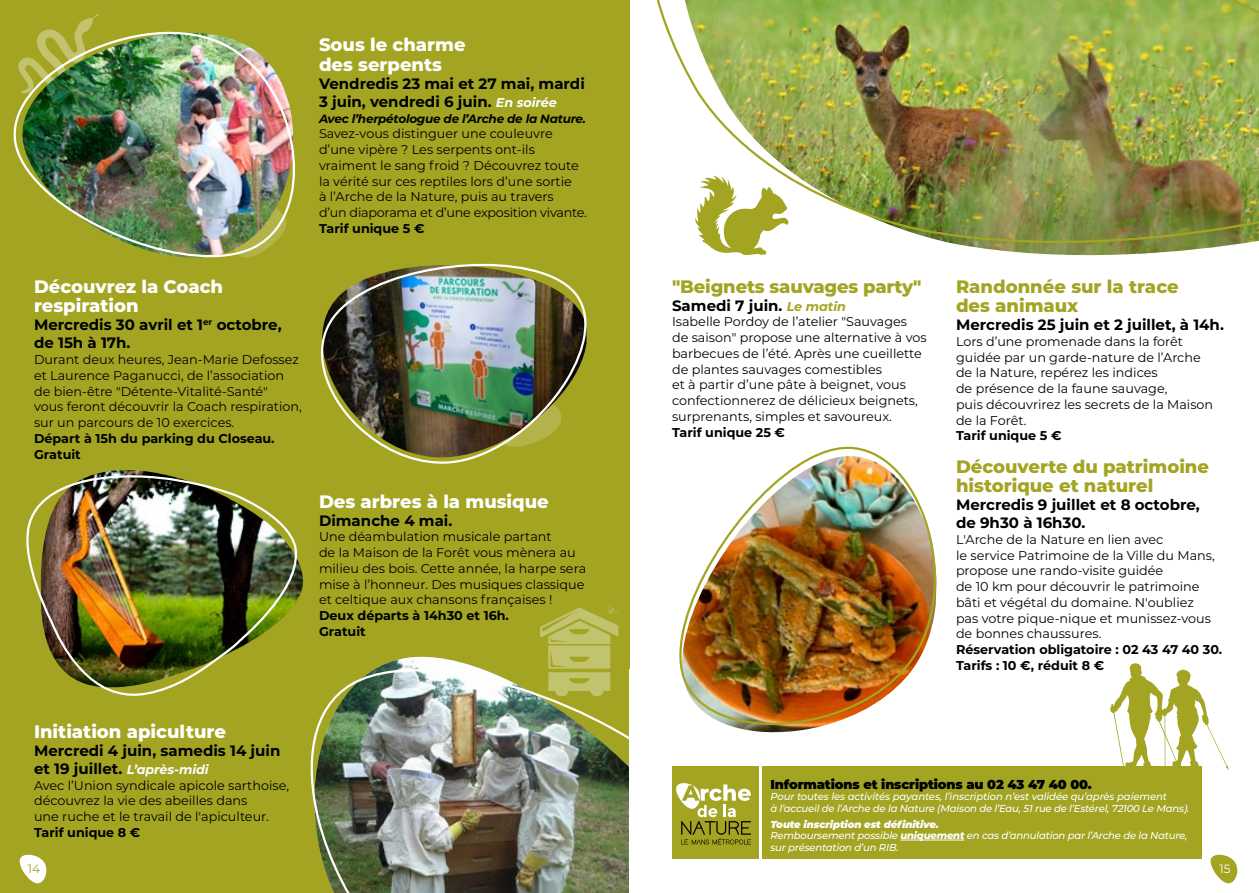
<style>
.page{position:relative;width:1259px;height:893px;background:#fff}
.page>*{position:absolute;margin:0;border:0;box-sizing:border-box;transform-origin:0 0}
.t1{font:800 18px/19.5px "Montserrat";color:#a2a422}
.t2{font:800 18px/19.5px "Montserrat";color:#fff}
.t3{font:700 15px/18px "Montserrat";color:#000}
.t4{font:900 12.9px "Montserrat";letter-spacing:-.01em;color:#000}
.t5{font:12.75px/15.8px "Montserrat";color:#000}
.t6{font:700 12.75px/15.8px "Montserrat";color:#000}
.t7{font:italic 700 12px "Montserrat";letter-spacing:-.02em;color:#000}
.t8{font:12px "Montserrat";color:#a2a422}
.t9{font:12px "Montserrat";color:#fff}
.t10{font:italic 500 10.05px/11.6px "Montserrat";letter-spacing:-.02em;color:#fff}
.s1{font-style:italic;font-size:12.75px;color:#fff}
.s2{font-style:italic;font-size:12.75px;color:#a2a422}
.s3{font-weight:900}
.s4{font-weight:800}
</style>
<div class="page">
<div style="left:0;top:0;width:629px;height:893px;background:#a2a422"></div>
<svg style="left:85px;top:13px;width:14px;height:7px"></svg>
<svg style="left:540px;top:604px;width:78px;height:42px"></svg>
<svg style="left:1110px;top:663px;width:119px;height:112px"></svg>
<svg style="left:416px;top:646px;width:214px;height:11px"></svg>
<img style="left:310px;top:657px;width:444px;height:236px">
<div style="left:629px;top:670px;width:117px;height:223px;background:#fff"></div>
<img style="left:656px;top:0;width:603px;height:256px">
<img style="left:664px;top:446px;width:273px;height:284px">
<img style="left:320px;top:263px;width:267px;height:201px">
<img style="left:26px;top:404px;width:317px;height:321px">
<img style="left:13px;top:20px;width:282px;height:238px">
<svg style="left:1210px;top:854px;width:27px;height:30px"></svg>
<svg style="left:20px;top:855px;width:27px;height:29px"></svg>
<div style="left:762px;top:767px;width:439px;height:92px;background:#a2a422"></div>
<hr style="left:900px;top:840px;width:64px;height:1px;background:#fff">
<div style="left:672px;top:767px;width:86px;height:92px;background:#a2a422"></div>
<svg style="left:676px;top:783px;width:75px;height:61px"></svg>
<h1 class="t2" style="left:319px;top:34px;width:148px">Sous le charme des serpents</h1>
<p class="t3" style="left:319px;top:74px;width:267px">Vendredis 23 mai et 27 mai, mardi<br>3 juin, vendredi 6 juin. <span class="s1">En soirée</span></p>
<p class="t7" style="left:319px;top:110px;width:268px">Avec l’herpétologue de l’Arche de la Nature.</p>
<p class="t5" style="left:319px;top:126px;width:269px">Savez-vous distinguer une couleuvre d’une vipère ? Les serpents ont-ils vraiment le sang froid ? Découvrez toute la vérité sur ces reptiles lors d’une sortie<br>à l’Arche de la Nature, puis au travers<br>d’un diaporama et d’une exposition vivante.</p>
<p class="t6" style="left:319px;top:220px;width:107px">Tarif unique 5 €</p>
<h1 class="t2" style="left:34px;top:276px;width:191px">Découvrez la Coach respiration</h1>
<p class="t3" style="left:34px;top:315px;width:249px">Mercredis 30 avril et 1<sup>er</sup> octobre, de 15h à 17h.</p>
<p class="t5" style="left:34px;top:351px;width:269px">Durant deux heures, Jean-Marie Defossez et Laurence Paganucci, de l’association de bien-être "Détente-Vitalité-Santé"<br>vous feront découvrir la Coach respiration, sur un parcours de 10 exercices.</p>
<p class="t6" style="left:34px;top:430px;width:242px">Départ à 15h du parking du Closeau.<br>Gratuit</p>
<h1 class="t2" style="left:319px;top:491px;width:231px">Des arbres à la musique</h1>
<p class="t3" style="left:319px;top:511px;width:135px">Dimanche 4 mai.</p>
<p class="t5" style="left:319px;top:529px;width:269px">Une déambulation musicale partant<br>de la Maison de la Forêt vous mènera au milieu des bois. Cette année, la harpe sera mise à l’honneur. Des musiques classique et celtique aux chansons françaises !</p>
<p class="t6" style="left:319px;top:607px;width:191px">Deux départs à 14h30 et 16h.<br>Gratuit</p>
<h1 class="t2" style="left:34px;top:721px;width:193px">Initiation apiculture</h1>
<p class="t3" style="left:34px;top:741px;width:248px">Mercredi 4 juin, samedis 14 juin et 19 juillet. <span class="s1">L’après-midi</span></p>
<p class="t5" style="left:34px;top:777px;width:257px">Avec l’Union syndicale apicole sarthoise, découvrez la vie des abeilles dans<br>une ruche et le travail de l'apiculteur.</p>
<p class="t6" style="left:34px;top:824px;width:108px">Tarif unique 8 €</p>
<h1 class="t1" style="left:672px;top:275px;width:251px">"Beignets sauvages party"</h1>
<p class="t3" style="left:672px;top:295px;width:175px">Samedi 7 juin. <span class="s2">Le matin</span></p>
<p class="t5" style="left:672px;top:313px;width:256px">Isabelle Pordoy de l’atelier "Sauvages<br>de saison" propose une alternative à vos barbecues de l’été. Après une cueillette de plantes sauvages comestibles<br>et à partir d’une pâte à beignet, vous confectionnerez de délicieux beignets, surprenants, simples et savoureux.</p>
<p class="t6" style="left:672px;top:423px;width:115px">Tarif unique 25 €</p>
<h1 class="t1" style="left:956px;top:275px;width:224px">Randonnée sur la trace des animaux</h1>
<p class="t3" style="left:956px;top:315px;width:269px">Mercredis 25 juin et 2 juillet, à 14h.</p>
<p class="t5" style="left:956px;top:333px;width:259px">Lors d’une promenade dans la forêt guidée par un garde-nature de l’Arche de la Nature, repérez les indices<br>de présence de la faune sauvage,<br>puis découvrirez les secrets de la Maison de la Forêt.</p>
<p class="t6" style="left:956px;top:427px;width:107px">Tarif unique 5 €</p>
<h1 class="t1" style="left:956px;top:455px;width:255px">Découverte du patrimoine historique et naturel</h1>
<p class="t3" style="left:956px;top:495px;width:245px">Mercredis 9 juillet et 8 octobre, de 9h30 à 16h30.</p>
<p class="t5" style="left:956px;top:531px;width:260px">L'Arche de la Nature en lien avec<br>le service Patrimoine de la Ville du Mans, propose une rando-visite guidée<br>de 10 km pour découvrir le patrimoine bâti et végétal du domaine. N'oubliez pas votre pique-nique et munissez-vous de bonnes chaussures.</p>
<p class="t6" style="left:956px;top:641px;width:268px">Réservation obligatoire : 02 43 47 40 30.<br>Tarifs : 10 €, réduit 8 €</p>
<p class="t4" style="left:770px;top:775px;width:323px">Informations et inscriptions au 02 43 47 40 00.</p>
<p class="t10" style="left:770px;top:791px;width:420px">Pour toutes les activités payantes, l’inscription n’est validée qu’après paiement<br>à l’accueil de l’Arche de la Nature (Maison de l’Eau, 51 rue de l’Estérel, 72100 Le Mans).</p>
<p class="t10" style="left:770px;top:818px;width:418px"><span class="s3">Toute inscription est définitive.<br></span>Remboursement possible <span class="s4">uniquement</span> en cas d’annulation par l’Arche de la Nature, sur présentation d’un RIB.</p>
<p class="t8" style="left:28px;top:860px;width:14px">14</p>
<p class="t9" style="left:1219px;top:860px;width:13px">15</p>
</div>
